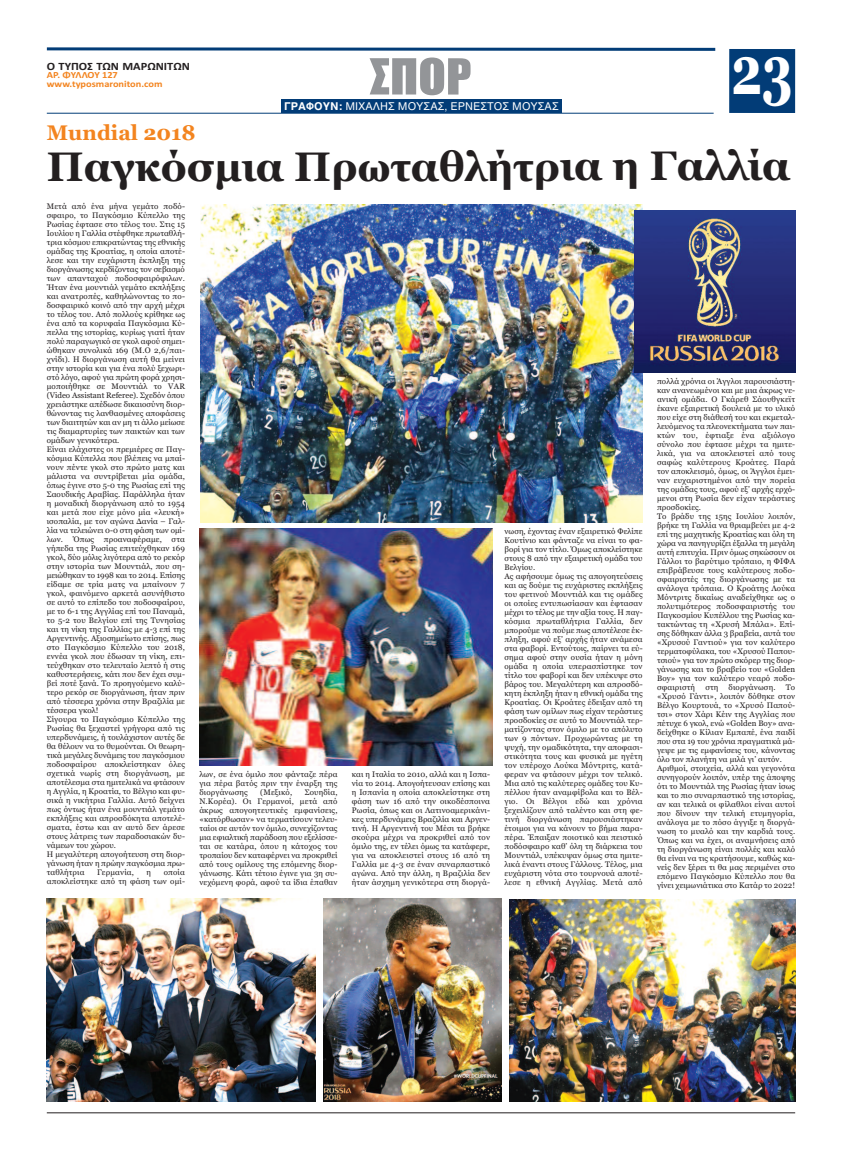
<style>
.page{position:relative;width:842px;height:1160px;background:#fff}
.page>*{position:absolute;margin:0;border:0;box-sizing:border-box;transform-origin:0 0}
.t1{font:700 68.6px "Georgia";color:#fff;scale:.72 1}
.t2{font:45.9px "Impact";color:#939598;scale:1.11 1}
.t3{font:700 41px "Georgia";color:#231f20}
.t4{font:700 21px "Georgia";color:#f3841f}
.t5{font:700 11.2px "Calibri";color:#231f20;scale:1.11 1}
.t6{font:11px "Helvetica";color:#fff}
.t7{font:700 9.4px/8.9px "Calibri";color:#f3841f;scale:1.11 1}
.t8{font:8px/9px "Georgia";letter-spacing:.015em;color:#231f20}
.s1{font-weight:700}
</style>
<div class="page">
<div style="left:729px;top:49px;width:66px;height:64px;background:#023c77"></div>
<svg style="left:46px;top:47px;width:670px;height:4px;background:#416c98"></svg>
<hr style="left:47px;top:113px;width:667px;height:1px;background:#023c77">
<hr style="left:47px;top:1112px;width:748px;height:1px;background:#231f20">
<img style="left:201px;top:204px;width:441px;height:319px">
<div style="left:281px;top:100px;width:280px;height:13px;background:#023c77"></div>
<img style="left:47px;top:898px;width:269px;height:203px">
<img style="left:510px;top:899px;width:285px;height:202px">
<img style="left:323px;top:898px;width:178px;height:203px">
<img style="left:200px;top:528px;width:293px;height:237px">
<img style="left:634px;top:210px;width:161px;height:163px">
<h3 class="t5" style="left:47px;top:59px;width:130px">Ο ΤΥΠΟΣ ΤΩΝ ΜΑΡΩΝΙΤΩΝ</h3>
<p class="t7" style="left:47px;top:71px;width:106px">ΑΡ. ΦΥΛΛΟΥ 127 www.typosmaroniton.com</p>
<h3 class="t4" style="left:47px;top:120px;width:150px">Mundial 2018</h3>
<h2 class="t2" style="left:370px;top:52px;width:93px">ΣΠΟΡ</h2>
<h1 class="t1" style="left:731px;top:30px;width:88px">23</h1>
<h3 class="t6" style="left:284px;top:100px;width:276px"><span class="s1">ΓΡΑΦΟΥΝ:</span> ΜΙΧΑΛΗΣ ΜΟΥΣΑΣ, ΕΡΝΕΣΤΟΣ ΜΟΥΣΑΣ</h3>
<h3 class="t3" style="left:47px;top:142px;width:744px">Παγκόσμια Πρωταθλήτρια η Γαλλία</h3>
<p class="t8" style="left:47px;top:201px;width:140px">Μετά από ένα μήνα γεμάτο ποδό&shy;σφαιρο, το Παγκόσμιο Κύπελλο της Ρωσίας έφτασε στο τέλος του. Στις 15<br>Ιουλίου η Γαλλία στέφθηκε πρωταθλή&shy;τρια κόσμου επικρατώντας της εθνικής ομάδας της Κροατίας, η οποία αποτέ&shy;λεσε και την ευχάριστη έκπληξη της διοργάνωσης κερδίζοντας τον σεβασμό των απανταχού ποδοσφαιρόφιλων.<br>Ήταν ένα μουντιάλ γεμάτο εκπλήξεις και ανατροπές, καθηλώνοντας το πο&shy;δοσφαιρικό κοινό από την αρχή μέχρι το τέλος του. Από πολλούς κρίθηκε ως ένα από τα κορυφαία Παγκόσμια Κύ&shy;πελλα της ιστορίας, κυρίως γιατί ήταν πολύ παραγωγικό σε γκολ αφού σημει&shy;ώθηκαν συνολικά 169 (Μ.Ο 2,6/παι&shy;χνίδι). Η διοργάνωση αυτή θα μείνει στην ιστορία και για ένα πολύ ξεχωρι&shy;στό λόγο, αφού για πρώτη φορά χρησι&shy;μοποιήθηκε σε Μουντιάλ το VAR (Video Assistant Referee). Σχεδόν όπου χρειάστηκε απέδωσε δικαιοσύνη διορ&shy;θώνοντας τις λανθασμένες αποφάσεις των διαιτητών και αν μη τι άλλο μείωσε τις διαμαρτυρίες των παικτών και των ομάδων γενικότερα.<br>Είναι ελάχιστες οι πρεμιέρες σε Παγ&shy;κόσμια Κύπελλα που βλέπεις να μπαί&shy;νουν πέντε γκολ στο πρώτο ματς και μάλιστα να συντρίβεται μία ομάδα, όπως έγινε στο 5-0 της Ρωσίας επί της Σαουδικής Αραβίας. Παράλληλα ήταν η μοναδική διοργάνωση από το 1954 και μετά που είχε μόνο μία «λευκή» ισοπαλία, με τον αγώνα Δανία – Γαλ&shy;λία να τελειώνει 0-0 στη φάση των ομί&shy;λων. Όπως προαναφέραμε, στα γήπεδα της Ρωσίας επιτεύχθηκαν 169 γκολ, δύο μόλις λιγότερα από το ρεκόρ στην ιστορία των Μουντιάλ, που ση&shy;μειώθηκαν το 1998 και το 2014. Επίσης είδαμε σε τρία ματς να μπαίνουν 7 γκολ, φαινόμενο αρκετά ασυνήθιστο σε αυτό το επίπεδο του ποδοσφαίρου, με το 6-1 της Αγγλίας επί του Παναμά, το 5-2 του Βελγίου επί της Τυνησίας και τη νίκη της Γαλλίας με 4-3 επί της Αργεντινής. Αξιοσημείωτο επίσης, πως στο Παγκόσμιο Κύπελλο του 2018, εννέα γκολ που έδωσαν τη νίκη, επι&shy;τεύχθηκαν στο τελευταίο λεπτό ή στις καθυστερήσεις, κάτι που δεν έχει συμ&shy;βεί ποτέ ξανά. Το προηγούμενο καλύ&shy;τερο ρεκόρ σε διοργάνωση, ήταν πριν από τέσσερα χρόνια στην Βραζιλία με τέσσερα γκολ!<br>Σίγουρα το Παγκόσμιο Κύπελλο της Ρωσίας θα ξεχαστεί γρήγορα από τις υπερδυνάμεις, ή τουλάχιστον αυτές δε θα θέλουν να το θυμούνται. Οι θεωρη&shy;τικά μεγάλες δυνάμεις του παγκόσμιου ποδοσφαίρου αποκλείστηκαν όλες σχετικά νωρίς στη διοργάνωση, με αποτέλεσμα στα ημιτελικά να φτάσουν η Αγγλία, η Κροατία, το Βέλγιο και φυ&shy;σικά η νικήτρια Γαλλία. Αυτό δείχνει πως όντως ήταν ένα μουντιάλ γεμάτο εκπλήξεις και απροσδόκητα αποτελέ&shy;σματα, έστω και αν αυτό δεν άρεσε στους λάτρεις των παραδοσιακών δυ&shy;νάμεων του χώρου.<br>Η μεγαλύτερη απογοήτευση στη διορ&shy;γάνωση ήταν η πρώην παγκόσμια πρω&shy;ταθλήτρια</p>
<p class="t8" style="left:47px;top:867px;width:140px;text-align:right">οποία<br>αποκλείστηκε από τη φάση των ομί-</p>
<p class="t8" style="left:97px;top:867px;width:38px">Γερμανία,</p>
<p class="t8" style="left:147px;top:867px;width:6px">η</p>
<p class="t8" style="left:199px;top:769px;width:140px;text-align:justify">λων, σε ένα όμιλο που φάνταζε πέρα για πέρα βατός πριν την έναρξη της διοργάνωσης</p>
<p class="t8" style="left:199px;top:787px;width:140px;text-align:justify;text-indent:105px">Σουηδία, Ν.Κορέα). Οι Γερμανοί, μετά από άκρως απογοητευτικές εμφανίσεις, «κατόρθωσαν» να τερματίσουν τελευ&shy;ταίοι σε αυτόν τον όμιλο, συνεχίζοντας μια εφιαλτική παράδοση που εξελίσσε&shy;ται σε κατάρα, όπου η κάτοχος του τροπαίου δεν καταφέρνει να προκριθεί από τους ομίλους της επόμενης διορ&shy;γάνωσης. Κάτι τέτοιο έγινε για 3η συ&shy;νεχόμενη φορά, αφού τα ίδια έπαθαν</p>
<p class="t8" style="left:260px;top:787px;width:33px">(Μεξικό,</p>
<p class="t8" style="left:352px;top:769px;width:140px;text-align:justify">και η Ιταλία το 2010, αλλά και η Ισπα&shy;νία το 2014. Απογοήτευσαν επίσης και η Ισπανία η οποία αποκλείστηκε στη φάση των 16 από την οικοδέσποινα Ρωσία, όπως και οι Λατινοαμερικάνι&shy;κες υπερδυνάμεις Βραζιλία και Αργεν&shy;τινή. Η Αργεντινή του Μέσι τα βρήκε σκούρα μέχρι να προκριθεί από τον όμιλο της, εν τέλει όμως τα κατάφερε, για να αποκλειστεί στους 16 από τη Γαλλία με 4-3 σε έναν συναρπαστικό αγώνα. Από την άλλη, η Βραζιλία δεν ήταν άσχημη γενικότερα στη διοργά-</p>
<p class="t8" style="left:504px;top:526px;width:140px">νωση, έχοντας έναν εξαιρετικό Φελίπε Κουτίνιο και φάνταζε να είναι το φα&shy;βορί για τον τίτλο. Όμως αποκλείστηκε στους 8 από την εξαιρετική ομάδα του Βελγίου.<br>Ας αφήσουμε όμως τις απογοητεύσεις και ας δούμε τις ευχάριστες εκπλήξεις του φετινού Μουντιάλ και τις ομάδες οι οποίες εντυπωσίασαν και έφτασαν μέχρι το τέλος με την αξία τους. Η παγ&shy;κόσμια πρωταθλήτρια Γαλλία, δεν μπορούμε να πούμε πως αποτέλεσε έκ&shy;πληξη, αφού εξ’ αρχής ήταν ανάμεσα στα φαβορί. Εντούτοις, παίρνει τα εύ&shy;σημα αφού στην ουσία ήταν η μόνη ομάδα η οποία υπερασπίστηκε τον τίτλο του φαβορί και δεν υπέκυψε στο βάρος του. Μεγαλύτερη και απροσδό&shy;κητη έκπληξη ήταν η εθνική ομάδα της Κροατίας. Οι Κροάτες έδειξαν από τη φάση των ομίλων πως είχαν τεράστιες προσδοκίες σε αυτό το Μουντιάλ τερ&shy;ματίζοντας στον όμιλο με το απόλυτο των 9 πόντων. Προχωρώντας με τη ψυχή, την ομαδικότητα, την αποφασι&shy;στικότητα τους και φυσικά με ηγέτη τον υπέροχο Λούκα Μόντριτς, κατά&shy;φεραν να φτάσουν μέχρι τον τελικό.<br>Μια από τις καλύτερες ομάδες του Κυ&shy;πέλλου ήταν αναμφίβολα και το Βέλ&shy;γιο. Οι Βέλγοι εδώ και χρόνια ξεχειλίζουν από ταλέντο και στη φε&shy;τινή διοργάνωση παρουσιάστηκαν έτοιμοι για να κάνουν το βήμα παρα&shy;πέρα. Έπαιξαν ποιοτικό και πειστικό ποδόσφαιρο καθ’ όλη τη διάρκεια του Μουντιάλ, υπέκυψαν όμως στα ημιτε&shy;λικά έναντι στους Γάλλους. Τέλος, μια ευχάριστη νότα στο τουρνουά αποτέ&shy;λεσε η εθνική Αγγλίας. Μετά από</p>
<p class="t8" style="left:657px;top:376px;width:140px">πολλά χρόνια οι Άγγλοι παρουσιάστη&shy;καν ανανεωμένοι και με μια άκρως νε&shy;ανική ομάδα. Ο Γκάρεθ Σάουθγκεϊτ έκανε εξαιρετική δουλειά με το υλικό που είχε στη διάθεσή του και εκμεταλ&shy;λευόμενος τα πλεονεκτήματα των παι&shy;κτών του, έφτιαξε ένα αξιόλογο σύνολο που έφτασε μέχρι τα ημιτε&shy;λικά, για να αποκλειστεί από τους σαφώς καλύτερους Κροάτες. Παρά τον αποκλεισμό, όμως, οι Άγγλοι έμει&shy;ναν ευχαριστημένοι από την πορεία της ομάδας τους, αφού εξ’ αρχής ερχό&shy;μενοι στη Ρωσία δεν είχαν τεράστιες προσδοκίες.<br>Το βράδυ της 15ης Ιουλίου λοιπόν, βρήκε τη Γαλλία να θριαμβεύει με 4-2 επί της μαχητικής Κροατίας και όλη τη χώρα να πανηγυρίζει έξαλλα τη μεγάλη αυτή επιτυχία. Πριν όμως σηκώσουν οι Γάλλοι το βαρύτιμο τρόπαιο, η ΦΙΦΑ επιβράβευσε τους καλύτερους ποδο&shy;σφαιριστές της διοργάνωσης με τα ανάλογα τρόπαια. Ο Κροάτης Λούκα Μόντριτς δικαίως αναδείχθηκε ως ο πολυτιμότερος ποδοσφαιριστής του Παγκοσμίου Κυπέλλου της Ρωσίας κα&shy;τακτώντας τη «Χρυσή Μπάλα». Επί&shy;σης δόθηκαν άλλα 3 βραβεία, αυτά του «Χρυσού Γαντιού» για τον καλύτερο τερματοφύλακα, του «Χρυσού Παπου&shy;τσιού» για τον πρώτο σκόρερ της διορ&shy;γάνωσης και το βραβείο του «Golden Boy» για τον καλύτερο νεαρό ποδο&shy;σφαιριστή</p>
<p class="t8" style="left:705px;top:682px;width:15px">στη</p>
<p class="t8" style="left:728px;top:682px;width:48px">διοργάνωση.</p>
<p class="t8" style="left:657px;top:682px;width:140px;text-indent:129px">Το «Χρυσό Γάντι», λοιπόν δόθηκε στον Βέλγο Κουρτουά, το «Χρυσό Παπού&shy;τσι» στον Χάρι Κέιν της Αγγλίας που πέτυχε 6 γκολ, ενώ «Golden Boy» ανα&shy;δείχθηκε ο Κίλιαν Εμπαπέ, ένα παιδί που στα 19 του χρόνια πραγματικά μά&shy;γεψε με τις εμφανίσεις του, κάνοντας όλο τον πλανήτη να μιλά γι’ αυτόν.<br>Αριθμοί, στοιχεία, αλλά και γεγονότα συνηγορούν λοιπόν, υπέρ της άποψης ότι το Μουντιάλ της Ρωσίας ήταν ίσως και το πιο συναρπαστικό της ιστορίας, αν και τελικά οι φίλαθλοι είναι αυτοί που δίνουν την τελική ετυμηγορία, ανάλογα με το πόσο άγγιξε η διοργά&shy;νωση το μυαλό και την καρδιά τους.<br>Όπως και να έχει, οι αναμνήσεις από τη διοργάνωση είναι πολλές και καλό θα είναι να τις κρατήσουμε, καθώς κα&shy;νείς δεν ξέρει τι θα μας περιμένει στο επόμενο Παγκόσμιο Κύπελλο που θα γίνει χειμωνιάτικα στο Κατάρ το 2022!</p>
</div>
